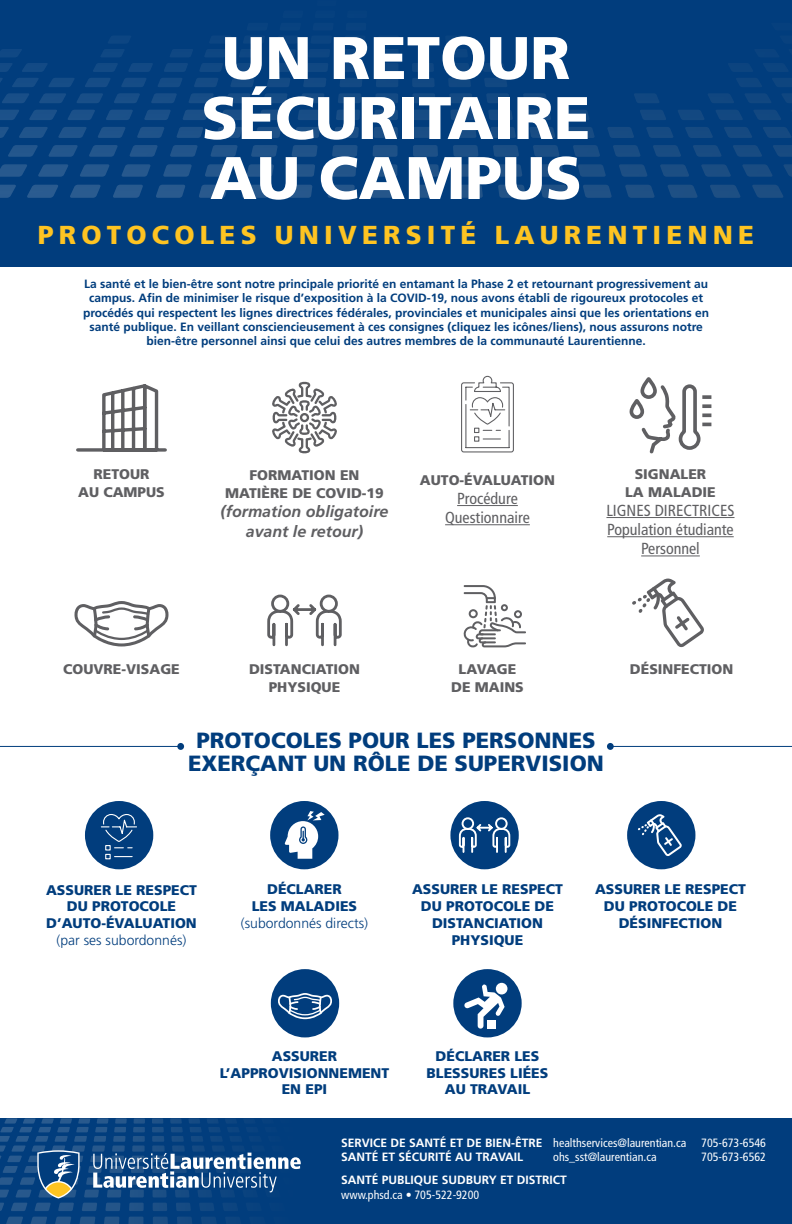
<style>
.page{position:relative;width:792px;height:1224px;background:#fff}
.page>*{position:absolute;margin:0;border:0;box-sizing:border-box;transform-origin:0 0}
.t1{font:900 60px/60px "Frutiger LT Std";color:#fff;text-align:center}
.t2{font:900 26px "Frutiger LT Std";letter-spacing:.2em;color:#fec422}
.t3{font:900 22px/23px "Frutiger LT Std";color:#013d7d;text-align:center}
.t4{font:condensed 16px "Frutiger LT Std";color:#5f5f62}
.t5{font:italic 700 16px/19.2px "Frutiger LT Std";color:#5f5f62;text-align:center}
.t6{font:900 14px/16.8px "Frutiger LT Std";color:#013d7d;text-align:center}
.t7{font:900 14px/18px "Frutiger LT Std";color:#5f5f62;text-align:center}
.t8{font:300 14px/16.8px "Frutiger LT Std";color:#013d7d;text-align:center}
.t9{font:700 12px/14.4px "Frutiger LT Std";color:#013d7d;text-align:center}
.t10{font:condensed 12px "Frutiger LT Std";color:#fff}
.t11{font:700 12px/14.4px "Frutiger LT Std";color:#fff}
.s1{font-weight:900}
.s2{font-weight:300}
.s3{font-weight:700;font-stretch:normal}
.s4{font-weight:400;font-stretch:condensed}
</style>
<div class="page">
<svg style="left:0;top:0;width:792px;height:204px;background:#07417f"></svg>
<div style="left:247px;top:0;width:120px;height:30px;background:#013d7d"></div>
<hr style="left:457px;top:505px;width:61px;height:1px;background:#5f5f62">
<hr style="left:445px;top:524px;width:85px;height:1px;background:#5f5f62">
<svg style="left:461px;top:375px;width:53px;height:78px"></svg>
<svg style="left:75px;top:601px;width:93px;height:46px"></svg>
<svg style="left:463px;top:585px;width:63px;height:62px"></svg>
<svg style="left:632px;top:579px;width:72px;height:68px"></svg>
<svg style="left:272px;top:382px;width:65px;height:71px"></svg>
<hr style="left:606px;top:517px;width:129px;height:1px;background:#5f5f62">
<hr style="left:607px;top:536px;width:127px;height:1px;background:#5f5f62">
<hr style="left:641px;top:556px;width:59px;height:1px;background:#5f5f62">
<svg style="left:76px;top:384px;width:91px;height:68px"></svg>
<div style="left:320px;top:595px;width:18px;height:18px;border:3px solid #5f5f62;border-radius:50%"></div>
<div style="left:271px;top:595px;width:18px;height:18px;border:3px solid #5f5f62;border-radius:50%"></div>
<svg style="left:267px;top:602px;width:75px;height:45px"></svg>
<svg style="left:629px;top:377px;width:83px;height:77px"></svg>
<div style="left:85px;top:801px;width:68px;height:68px;background:#013d7d;border-radius:50%"></div>
<svg style="left:100px;top:814px;width:37px;height:46px"></svg>
<div style="left:450px;top:801px;width:69px;height:68px;background:#013d7d;border-radius:50%"></div>
<div style="left:495px;top:817px;width:13px;height:13px;border:2px solid #fff;border-radius:50%"></div>
<div style="left:462px;top:817px;width:12px;height:13px;border:2px solid #fff;border-radius:50%"></div>
<svg style="left:458px;top:822px;width:53px;height:31px"></svg>
<div style="left:627px;top:801px;width:68px;height:68px;background:#013d7d;border-radius:50%"></div>
<svg style="left:638px;top:814px;width:44px;height:42px"></svg>
<div style="left:271px;top:969px;width:68px;height:68px;background:#013d7d;border-radius:50%"></div>
<svg style="left:278px;top:993px;width:54px;height:26px"></svg>
<div style="left:453px;top:969px;width:69px;height:68px;background:#013d7d;border-radius:50%"></div>
<div style="left:496px;top:983px;width:11px;height:11px;background:#fff;border-radius:50%"></div>
<svg style="left:464px;top:984px;width:41px;height:45px"></svg>
<div style="left:487px;top:1020px;width:9px;height:8px;background:#fff"></div>
<div style="left:270px;top:801px;width:69px;height:68px;background:#013d7d;border-radius:50%"></div>
<svg style="left:285px;top:811px;width:40px;height:48px"></svg>
<div style="left:0;top:1119px;width:792px;height:105px;background:#013d7d"></div>
<svg style="left:93px;top:1153px;width:208px;height:39px"></svg>
<svg style="left:37px;top:1150px;width:43px;height:49px"></svg>
<div style="left:0;top:204px;width:792px;height:63px;background:#013d7d"></div>
<hr style="left:612px;top:746px;width:180px;height:1px;background:#013d7d">
<div style="left:607px;top:743px;width:7px;height:7px;background:#013d7d;border-radius:50%"></div>
<hr style="left:0;top:746px;width:179px;height:1px;background:#013d7d">
<div style="left:177px;top:743px;width:7px;height:7px;background:#013d7d;border-radius:50%"></div>
<p class="t1" style="left:201px;top:28px;width:391px">UN RETOUR<br>SÉCURITAIRE<br>AU CAMPUS</p>
<p class="t2" style="left:38px;top:219px;width:718px">PROTOCOLES UNIVERSITÉ LAURENTIENNE</p>
<p class="t9" style="left:83px;top:277px;width:627px">La santé et le bien-être sont notre principale priorité en entamant la Phase 2 et retournant progressivement au campus. Afin de minimiser le risque d’exposition à la COVID-19, nous avons établi de rigoureux protocoles et procédés qui respectent les lignes directrices fédérales, provinciales et municipales ainsi que les orientations en santé publique. En veillant consciencieusement à ces consignes (cliquez les icônes/liens), nous assurons notre bien-être personnel ainsi que celui des autres membres de la communauté Laurentienne.</p>
<p class="t7" style="left:78px;top:465px;width:88px">RETOUR<br>AU CAMPUS</p>
<p class="t7" style="left:225px;top:466px;width:160px">FORMATION EN<br>MATIÈRE DE COVID-19</p>
<p class="t5" style="left:220px;top:502px;width:170px">(formation obligatoire avant le retour)</p>
<p class="t7" style="left:420px;top:471px;width:137px">AUTO-ÉVALUATION</p>
<p class="t4" style="left:457px;top:489px;width:62px">Procédure</p>
<p class="t4" style="left:445px;top:508px;width:86px">Questionnaire</p>
<p class="t7" style="left:625px;top:465px;width:92px">SIGNALER<br>LA MALADIE</p>
<p class="t4" style="left:606px;top:501px;width:130px">LIGNES DIRECTRICES</p>
<p class="t4" style="left:607px;top:520px;width:128px">Population étudiante</p>
<p class="t4" style="left:641px;top:539px;width:60px">Personnel</p>
<p class="t7" style="left:63px;top:660px;width:118px">COUVRE-VISAGE</p>
<p class="t7" style="left:451px;top:660px;width:74px">LAVAGE<br>DE MAINS</p>
<p class="t7" style="left:630px;top:660px;width:105px">DÉSINFECTION</p>
<p class="t7" style="left:249px;top:660px;width:112px">DISTANCIATION<br>PHYSIQUE</p>
<p class="t3" style="left:188px;top:729px;width:417px">PROTOCOLES POUR LES PERSONNES<br>EXERÇANT UN RÔLE DE SUPERVISION</p>
<p class="t8" style="left:241px;top:881px;width:129px"><span class="s1">DÉCLARER<br>LES MALADIES </span>(subordonnés directs)</p>
<p class="t6" style="left:46px;top:881px;width:152px">ASSURER LE RESPECT<br>DU PROTOCOLE<br>D’AUTO-ÉVALUATION <span class="s2">(par ses subordonnés)</span></p>
<p class="t6" style="left:412px;top:881px;width:152px">ASSURER LE RESPECT<br>DU PROTOCOLE DE<br>DISTANCIATION<br>PHYSIQUE</p>
<p class="t6" style="left:595px;top:881px;width:152px">ASSURER LE RESPECT<br>DU PROTOCOLE DE<br>DÉSINFECTION</p>
<p class="t6" style="left:220px;top:1047px;width:171px">ASSURER<br>L’APPROVISIONNEMENT<br>EN EPI</p>
<p class="t6" style="left:427px;top:1047px;width:123px">DÉCLARER LES<br>BLESSURES LIÉES<br>AU TRAVAIL</p>
<p class="t10" style="left:341px;top:1135px;width:426px"><span class="s3">SERVICE DE SANTÉ ET DE BIEN-ÊTRE</span> healthservices@laurentian.ca 705-673-6546</p>
<p class="t11" style="left:341px;top:1150px;width:183px">SANTÉ ET SÉCURITÉ AU TRAVAIL</p>
<p class="t10" style="left:553px;top:1150px;width:105px">ohs_sst@laurentian.ca</p>
<p class="t10" style="left:701px;top:1150px;width:66px">705-673-6562</p>
<p class="t11" style="left:341px;top:1173px;width:227px">SANTÉ PUBLIQUE SUDBURY ET DISTRICT <span class="s4">www.phsd.ca • 705-522-9200</span></p>
</div>
